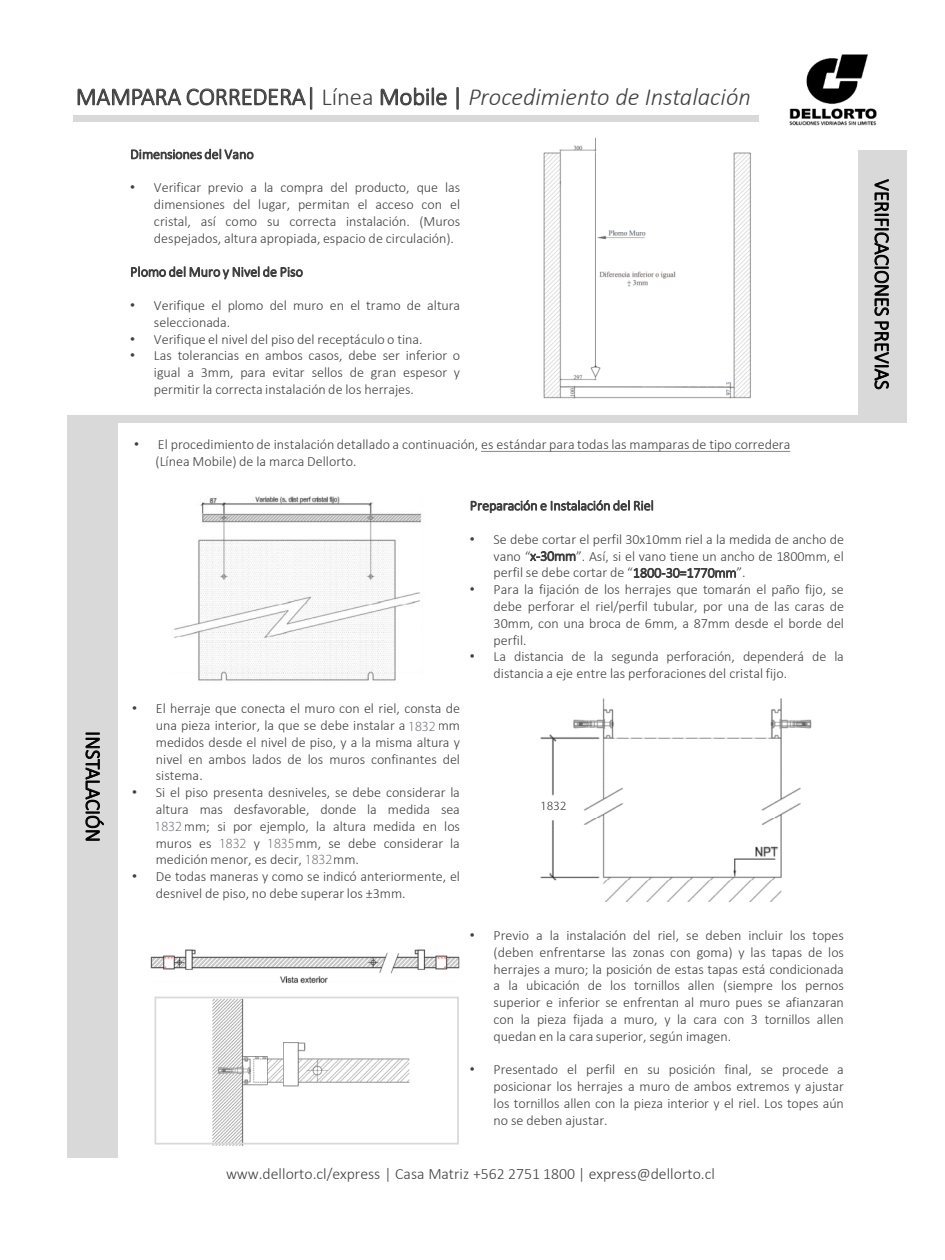
<style>
.page{position:relative;width:945px;height:1260px;background:#fff}
.page>*{position:absolute;margin:0;border:0;box-sizing:border-box;transform-origin:0 0}
.t1{font:300 24.68px "Calibri";letter-spacing:-.01em;color:#404040}
.t2{font:300 21px "Calibri";letter-spacing:-.01em;color:#000}
.t3{font:300 15.75px "Calibri";color:#404040}
.t4{font:300 14.17px "Calibri";color:#404040}
.t5{font:300 14px/16.8px "Calibri";color:#404040;text-align:justify}
.t6{font:300 14px "Myriad Pro";color:#66666c}
.s1{font-style:italic}
.s2{font-family:"Arial";font-weight:400}
</style>
<div class="page">
<div style="left:73px;top:116px;width:686px;height:6px;background:#d9d9d9"></div>
<img style="left:789px;top:54px;width:88px;height:72px">
<svg style="left:77px;top:87px;width:236px;height:23px"></svg>
<svg style="left:380px;top:87px;width:67px;height:19px"></svg>
<svg style="left:456px;top:87px;width:3px;height:23px"></svg>
<div style="left:858px;top:151px;width:49px;height:272px;background:#d9d9d9"></div>
<svg style="left:874px;top:179px;width:15px;height:211px"></svg>
<div style="left:67px;top:416px;width:51px;height:742px;background:#d9d9d9"></div>
<svg style="left:85px;top:732px;width:19px;height:109px"></svg>
<div style="left:67px;top:416px;width:809px;height:7px;background:#d9d9d9"></div>
<svg style="left:131px;top:148px;width:123px;height:12px"></svg>
<svg style="left:131px;top:266px;width:172px;height:14px"></svg>
<img style="left:174px;top:496px;width:248px;height:185px">
<img style="left:540px;top:698px;width:272px;height:204px">
<img style="left:150px;top:949px;width:310px;height:34px">
<svg style="left:471px;top:500px;width:182px;height:13px"></svg>
<svg style="left:530px;top:551px;width:46px;height:11px"></svg>
<svg style="left:634px;top:568px;width:102px;height:10px"></svg>
<img style="left:199px;top:996px;width:214px;height:150px">
<img style="left:543px;top:137px;width:208px;height:262px">
<div style="left:155px;top:997px;width:304px;height:148px;border:2px solid #d9d9d9"></div>
<svg style="left:481px;top:451px;width:309px;height:1px"></svg>
<div style="left:539px;top:799px;width:29px;height:18px;background:#fff"></div>
<svg style="left:541px;top:802px;width:25px;height:8px"></svg>
<h1 class="t1" style="left:76px;top:81px;width:676px">MAMPARA CORREDERA| Línea Mobile | <span class="s1">Procedimiento de Instalación</span></h1>
<p class="t5" style="left:130px;top:179px;width:331px;text-align:right"><span class="s2">•</span> Verificar previo a la compra del producto, que las dimensiones del lugar, permitan el acceso con el</p>
<p class="t4" style="left:154px;top:213px;width:308px">cristal, así como su correcta instalación. (Muros</p>
<p class="t5" style="left:154px;top:230px;width:302px">despejados, altura apropiada, espacio de circulación).</p>
<p class="t5" style="left:130px;top:263px;width:174px">Plomo del Muro y Nivel de Piso</p>
<p class="t5" style="left:154px;top:297px;width:308px;text-indent:-24px"><span class="s2">•</span> Verifique el plomo del muro en el tramo de altura seleccionada.</p>
<p class="t5" style="left:130px;top:330px;width:294px"><span class="s2">•</span> Verifique el nivel del piso del receptáculo o tina.</p>
<p class="t5" style="left:154px;top:347px;width:308px;text-indent:-24px"><span class="s2">•</span> Las tolerancias en ambos casos, debe ser inferior o igual a 3mm, para evitar sellos de gran espesor y permitir la correcta instalación de los herrajes.</p>
<p class="t5" style="left:134px;top:436px;width:658px"><span class="s2">•</span> El procedimiento de instalación detallado a continuación, es estándar para todas las mamparas de tipo corredera</p>
<p class="t4" style="left:156px;top:452px;width:203px">(Línea Mobile) de la marca Dellorto.</p>
<h2 class="t2" style="left:106px;top:731px;width:113px;rotate:90deg">INSTALACIÓN</h2>
<p class="t5" style="left:156px;top:700px;width:306px;text-indent:-24px"><span class="s2">•</span> El herraje que conecta el muro con el riel, consta de una pieza interior, la que se debe instalar a 900mm medidos desde el nivel de piso, y a la misma altura y nivel en ambos lados de los muros confinantes del sistema.</p>
<p class="t5" style="left:132px;top:784px;width:329px"><span class="s2">•</span> Si el piso presenta desniveles, se debe considerar la</p>
<p class="t5" style="left:156px;top:801px;width:306px">altura mas desfavorable, donde la medida sea</p>
<p class="t5" style="left:163px;top:818px;width:299px">900mm; si por ejemplo, la altura medida en los</p>
<p class="t5" style="left:156px;top:834px;width:306px">muros es 900 y 902mm, se debe considerar la</p>
<p class="t5" style="left:156px;top:851px;width:205px">medición menor, es decir, 900mm.</p>
<p class="t5" style="left:132px;top:868px;width:329px"><span class="s2">•</span> De todas maneras y como se indicó anteriormente, el</p>
<p class="t4" style="left:156px;top:885px;width:251px">desnivel de piso, no debe superar los ±3mm.</p>
<p class="t6" style="left:408px;top:718px;width:29px">1832</p>
<p class="t6" style="left:155px;top:818px;width:29px">1832</p>
<p class="t6" style="left:219px;top:835px;width:29px">1832</p>
<p class="t6" style="left:267px;top:835px;width:29px">1835</p>
<p class="t6" style="left:305px;top:851px;width:29px">1832</p>
<p class="t5" style="left:470px;top:531px;width:376px"><span class="s2">•</span> Se debe cortar el perfil 30x10mm riel a la medida de ancho de</p>
<p class="t4" style="left:494px;top:547px;width:352px">vano “x-30mm”. Así, si el vano tiene un ancho de 1800mm, el</p>
<p class="t5" style="left:494px;top:564px;width:253px">perfil se debe cortar de “1800-30=1770mm”.</p>
<p class="t5" style="left:494px;top:581px;width:352px;text-indent:-24px"><span class="s2">•</span> Para la fijación de los herrajes que tomarán el paño fijo, se debe perforar el riel/perfil tubular, por una de las caras de 30mm, con una broca de 6mm, a 87mm desde el borde del perfil.</p>
<p class="t5" style="left:494px;top:648px;width:352px;text-indent:-24px"><span class="s2">•</span> La distancia de la segunda perforación, dependerá de la distancia a eje entre las perforaciones del cristal fijo.</p>
<p class="t5" style="left:494px;top:927px;width:352px;text-indent:-24px"><span class="s2">•</span> Previo a la instalación del riel, se deben incluir los topes (deben enfrentarse las zonas con goma) y las tapas de los herrajes a muro; la posición de estas tapas está condicionada a la ubicación de los tornillos allen (siempre los pernos superior e inferior se enfrentan al muro pues se afianzaran con la pieza fijada a muro, y la cara con 3 tornillos allen quedan en la cara superior, según imagen.</p>
<p class="t5" style="left:494px;top:1061px;width:352px;text-indent:-24px"><span class="s2">•</span> Presentado el perfil en su posición final, se procede a posicionar los herrajes a muro de ambos extremos y ajustar los tornillos allen con la pieza interior y el riel. Los topes aún no se deben ajustar.</p>
<p class="t3" style="left:226px;top:1164px;width:490px">www.dellorto.cl/express | Casa Matriz +562 2751 1800 | express@dellorto.cl</p>
<h2 class="t2" style="left:895px;top:179px;width:212px;rotate:90deg">VERIFICACIONES PREVIAS</h2>
</div>
